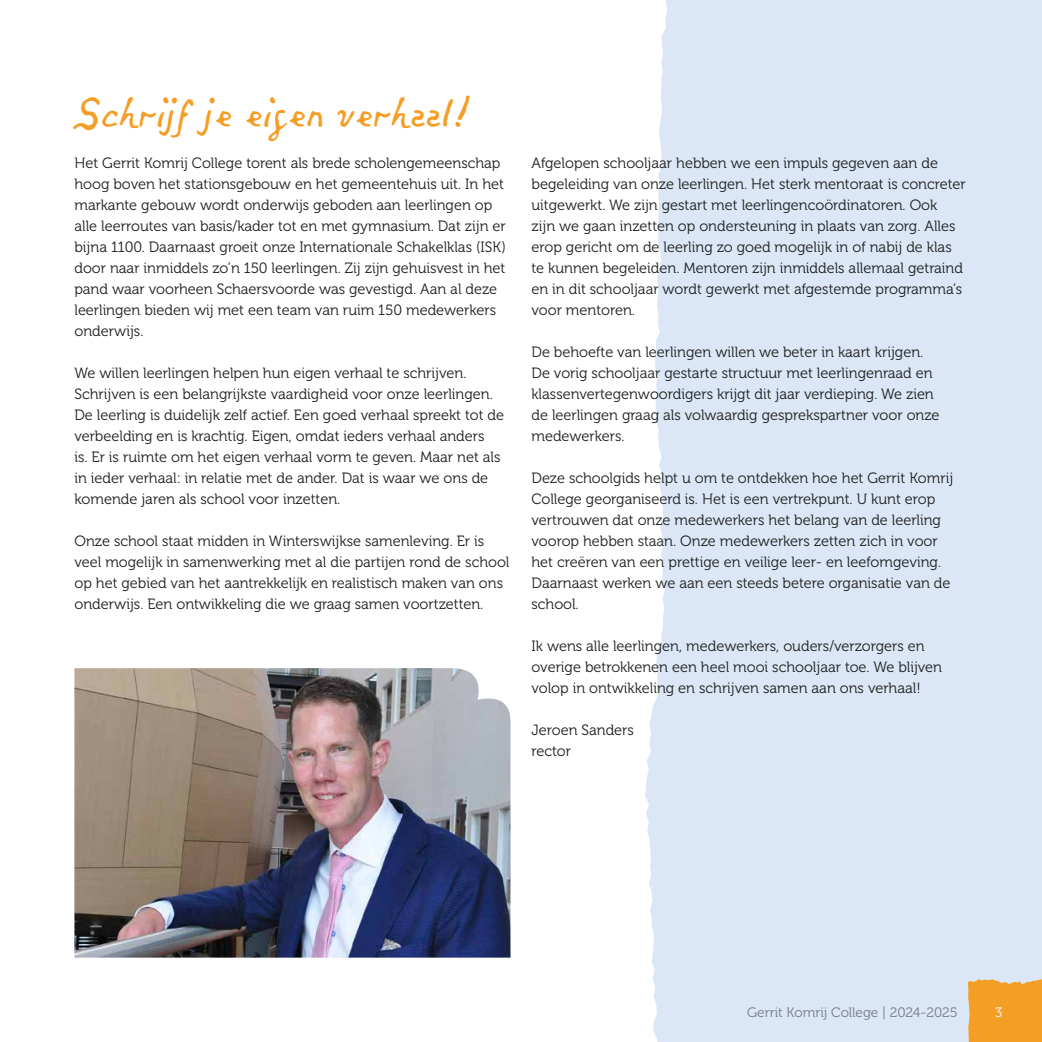
<style>
.page{position:relative;width:1042px;height:1042px;background:#fff}
.page>*{position:absolute;margin:0;border:0;box-sizing:border-box;transform-origin:0 0}
.t1{font:38.5px "Komrij";color:#f59e25}
.t2{font:14.88px/21px "Museo 300";color:#1d1d1b}
.t3{font:13.65px "Museo 300";color:#878787}
.t4{font:13.65px "Museo 300";color:#fff}
</style>
<div class="page">
<div style="left:645px;top:0;width:397px;height:1042px;background:#dbe7f7"></div>
<img style="left:74px;top:668px;width:436px;height:289px">
<svg style="left:967px;top:977px;width:75px;height:65px;background:#f2a437"></svg>
<h1 class="t1" style="left:74px;top:91px;width:397px">Schrijf je eigen verhaal!</h1>
<p class="t2" style="left:74px;top:153px;width:433px">Het Gerrit Komrij College torent als brede scholengemeenschap hoog boven het stationsgebouw en het gemeentehuis uit. In het markante gebouw wordt onderwijs geboden aan leerlingen op alle leerroutes van basis/kader tot en met gymnasium. Dat zijn er bijna 1100. Daarnaast groeit onze Internationale Schakelklas (ISK) door naar inmiddels zo’n 150 leerlingen. Zij zijn gehuisvest in het pand waar voorheen Schaersvoorde was gevestigd. Aan al deze leerlingen bieden wij met een team van ruim 150 medewerkers onderwijs.</p>
<p class="t2" style="left:74px;top:363px;width:431px">We willen leerlingen helpen hun eigen verhaal te schrijven.<br>Schrijven is een belangrijkste vaardigheid voor onze leerlingen.<br>De leerling is duidelijk zelf actief. Een goed verhaal spreekt tot de verbeelding en is krachtig. Eigen, omdat ieders verhaal anders<br>is. Er is ruimte om het eigen verhaal vorm te geven. Maar net als in ieder verhaal: in relatie met de ander. Dat is waar we ons de komende jaren als school voor inzetten.</p>
<p class="t2" style="left:74px;top:531px;width:436px">Onze school staat midden in Winterswijkse samenleving. Er is veel mogelijk in samenwerking met al die partijen rond de school op het gebied van het aantrekkelijk en realistisch maken van ons onderwijs. Een ontwikkeling die we graag samen voortzetten.</p>
<p class="t2" style="left:531px;top:153px;width:436px">Afgelopen schooljaar hebben we een impuls gegeven aan de begeleiding van onze leerlingen. Het sterk mentoraat is concreter uitgewerkt. We zijn gestart met leerlingencoördinatoren. Ook<br>zijn we gaan inzetten op ondersteuning in plaats van zorg. Alles erop gericht om de leerling zo goed mogelijk in of nabij de klas te kunnen begeleiden. Mentoren zijn inmiddels allemaal getraind en in dit schooljaar wordt gewerkt met afgestemde programma’s voor mentoren.</p>
<p class="t2" style="left:531px;top:342px;width:409px">De behoefte van leerlingen willen we beter in kaart krijgen.<br>De vorig schooljaar gestarte structuur met leerlingenraad en klassenvertegenwoordigers krijgt dit jaar verdieping. We zien de leerlingen graag als volwaardig gesprekspartner voor onze medewerkers.</p>
<p class="t2" style="left:531px;top:468px;width:423px">Deze schoolgids helpt u om te ontdekken hoe het Gerrit Komrij College georganiseerd is. Het is een vertrekpunt. U kunt erop vertrouwen dat onze medewerkers het belang van de leerling voorop hebben staan. Onze medewerkers zetten zich in voor het creëren van een prettige en veilige leer- en leefomgeving.<br>Daarnaast werken we aan een steeds betere organisatie van de school.</p>
<p class="t2" style="left:531px;top:636px;width:412px">Ik wens alle leerlingen, medewerkers, ouders/verzorgers en overige betrokkenen een heel mooi schooljaar toe. We blijven volop in ontwikkeling en schrijven samen aan ons verhaal!</p>
<p class="t2" style="left:531px;top:720px;width:104px">Jeroen Sanders rector</p>
<p class="t3" style="left:747px;top:1005px;width:212px">Gerrit Komrij College | 2024-2025</p>
<p class="t4" style="left:995px;top:1005px;width:9px">3</p>
</div>
